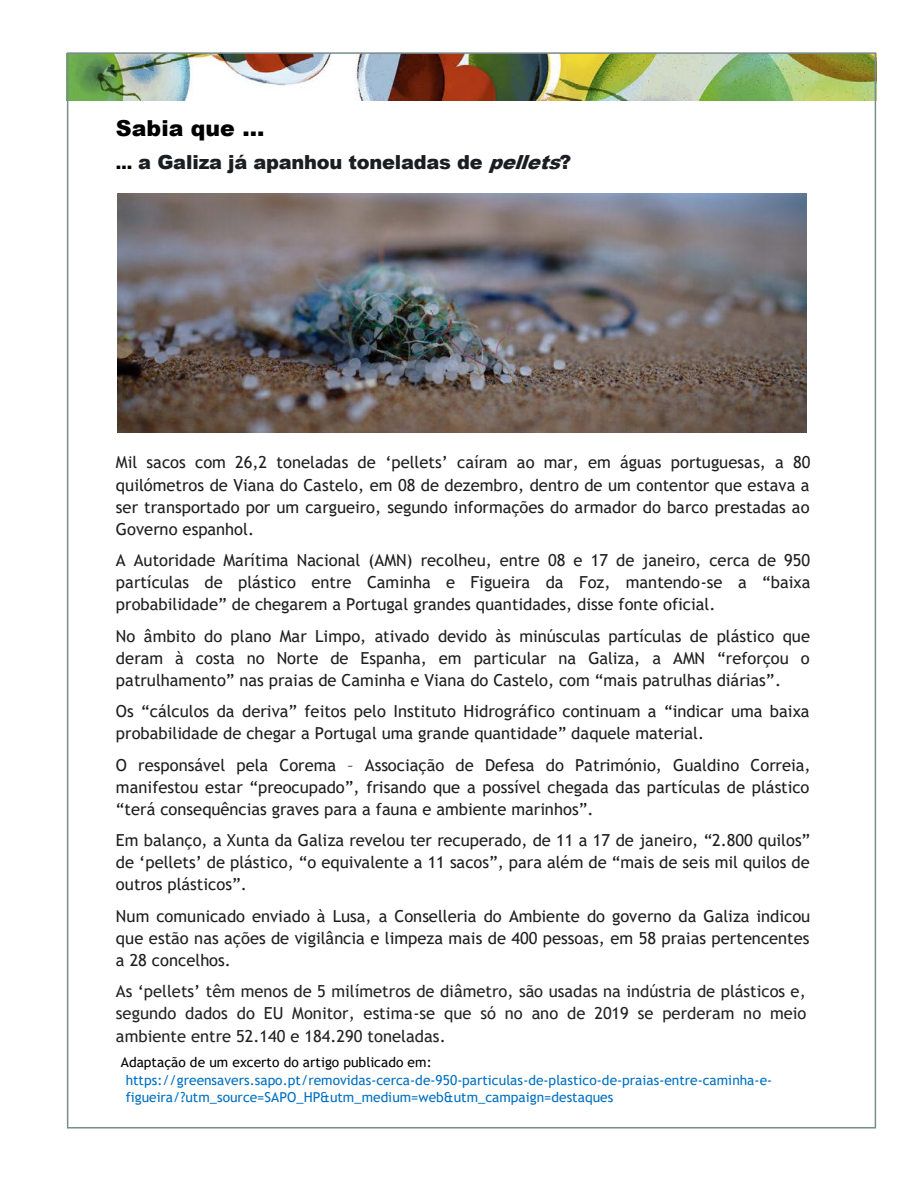
<style>
.page{position:relative;width:918px;height:1188px;background:#fff}
.page>*{position:absolute;margin:0;border:0;box-sizing:border-box;transform-origin:0 0}
.t1{font:900 22.05px "Arial";color:#000}
.t2{font:900 19.35px "Arial";letter-spacing:-.01em;color:#1a1e22}
.t3{font:16.5px/22px "Trebuchet MS";color:#1e1e1e;text-align:justify}
.t4{font:16.5px/22px "Trebuchet MS";color:#222;text-align:justify}
.t5{font:13.8px/17.9px "Trebuchet MS";color:#0070c0}
.s1{font-size:16.5px;color:#000}
.s2{font-style:italic}
.s3{color:#000}
</style>
<div class="page">
<img style="left:70px;top:55px;width:803px;height:45px">
<img style="left:118px;top:194px;width:689px;height:238px">
<p class="t1" style="left:116px;top:113px;width:150px">Sabia que …</p>
<p class="t2" style="left:116px;top:148px;width:457px"><span class="s1">…</span> a Galiza já apanhou toneladas de <span class="s2">pellets</span>?</p>
<p class="t3" style="left:116px;top:451px;width:696px">Mil sacos com 26,2 toneladas de ‘pellets’ caíram ao mar, em águas portuguesas, a 80 quilómetros de Viana do Castelo, em 08 de dezembro, dentro de um contentor que estava a ser transportado por um cargueiro, segundo informações do armador do barco prestadas ao Governo espanhol.</p>
<p class="t3" style="left:116px;top:549px;width:696px">A Autoridade Marítima Nacional (AMN) recolheu, entre 08 e 17 de janeiro, cerca de 950 partículas de plástico entre Caminha e Figueira da Foz, mantendo-se a “baixa probabilidade” de chegarem a Portugal grandes quantidades, disse fonte oficial.</p>
<p class="t3" style="left:116px;top:625px;width:696px">No âmbito do plano Mar Limpo, ativado devido às minúsculas partículas de plástico que deram à costa no Norte de Espanha, em particular na Galiza, a AMN “reforçou o patrulhamento” nas praias de Caminha e Viana do Castelo, com “mais patrulhas diárias”.</p>
<p class="t3" style="left:116px;top:700px;width:695px">Os “cálculos da deriva” feitos pelo Instituto Hidrográfico continuam a “indicar uma baixa probabilidade de chegar a Portugal uma grande quantidade” daquele material.</p>
<p class="t3" style="left:116px;top:754px;width:696px">O responsável pela Corema – Associação de Defesa do Património, Gualdino Correia, manifestou estar “preocupado”, frisando que a possível chegada das partículas de plástico “terá consequências graves para a fauna e ambiente marinhos”.</p>
<p class="t3" style="left:116px;top:829px;width:696px">Em balanço, a Xunta da Galiza revelou ter recuperado, de 11 a 17 de janeiro, “2.800 quilos” de ‘pellets’ de plástico, “o equivalente a 11 sacos”, para além de “mais de seis mil quilos de outros plásticos”.</p>
<p class="t3" style="left:116px;top:905px;width:696px">Num comunicado enviado à Lusa, a Conselleria do Ambiente do governo da Galiza indicou que estão nas ações de vigilância e limpeza mais de 400 pessoas, em 58 praias pertencentes a 28 concelhos.</p>
<p class="t4" style="left:116px;top:980px;width:692px">As ‘pellets’ têm menos de 5 milímetros de diâmetro, são usadas na indústria de plásticos e, segundo dados do EU Monitor, estima-se que só no ano de 2019 se perderam no meio ambiente entre 52.140 e 184.290 toneladas.</p>
<p class="t5" style="left:126px;top:1053px;width:648px;text-indent:-5px"><span class="s3">Adaptação de um excerto do artigo publicado em: </span>https://greensavers.sapo.pt/removidas-cerca-de-950-particulas-de-plastico-de-praias-entre-caminha-e&shy;figueira/?utm_source=SAPO_HP&amp;utm_medium=web&amp;utm_campaign=destaques</p>
</div>
